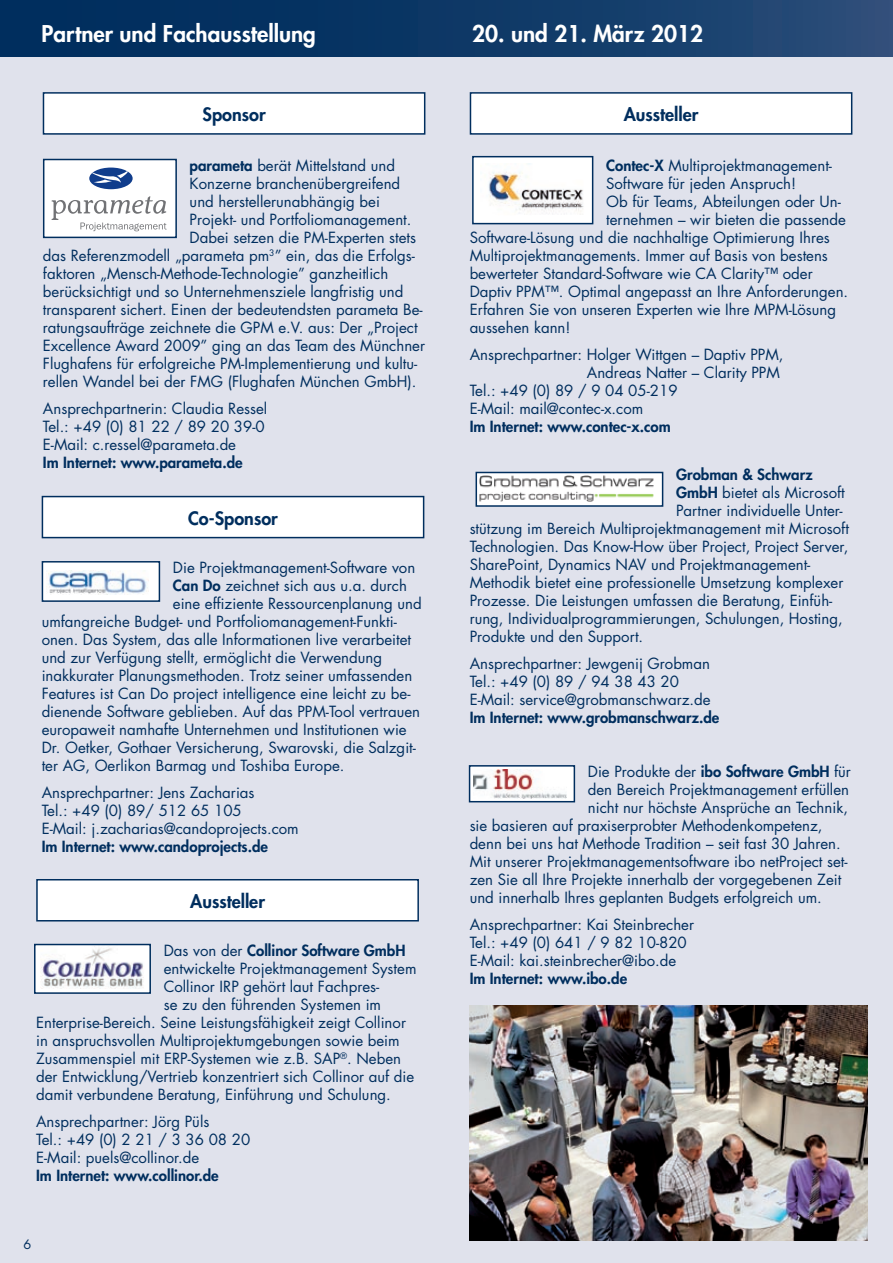
<style>
.page{position:relative;width:893px;height:1263px;background:#fff}
.page>*{position:absolute;margin:0;border:0;box-sizing:border-box;transform-origin:0 0}
.t1{font:800 22.5px "Futura Std";color:#fff}
.t2{font:800 18px "Futura Std";color:#002e5e}
.t3{font:15px/18px "Futura Std";color:#002e5e}
.t4{font:800 15px "Futura Std";color:#002e5e}
.t5{font:12.75px "Futura Std";color:#002e5e}
.s1{font-weight:800}
.s2{font-weight:400}
</style>
<div class="page">
<svg style="left:0;top:0;width:893px;height:57px;background:#0f3967"></svg>
<div style="left:0;top:57px;width:893px;height:1206px;background:#e0e2ec"></div>
<div style="left:470px;top:93px;width:382px;height:41px;background:#fff"></div>
<div style="left:470px;top:92px;width:382px;height:43px;border:2px solid #002e5e"></div>
<div style="left:42px;top:497px;width:382px;height:41px;background:#fff"></div>
<div style="left:42px;top:496px;width:382px;height:42px;border:2px solid #002e5e"></div>
<div style="left:43px;top:93px;width:382px;height:41px;background:#fff"></div>
<div style="left:43px;top:92px;width:382px;height:43px;border:2px solid #002e5e"></div>
<div style="left:44px;top:159px;width:132px;height:78px;background:#fff"></div>
<div style="left:89px;top:168px;width:44px;height:21px;background:#103d8c;border-radius:50%"></div>
<svg style="left:92px;top:171px;width:36px;height:12px"></svg>
<svg style="left:52px;top:196px;width:115px;height:35px"></svg>
<div style="left:43px;top:159px;width:134px;height:79px;border:2px solid #002e5e"></div>
<div style="left:473px;top:157px;width:120px;height:67px;background:#fff"></div>
<img style="left:488px;top:163px;width:96px;height:52px">
<div style="left:472px;top:156px;width:121px;height:68px;border:2px solid #002e5e"></div>
<div style="left:476px;top:472px;width:187px;height:34px;background:#fff"></div>
<img style="left:480px;top:476px;width:174px;height:25px">
<div style="left:476px;top:472px;width:187px;height:35px;border:2px solid #002e5e"></div>
<div style="left:37px;top:880px;width:381px;height:41px;background:#fff"></div>
<div style="left:36px;top:879px;width:383px;height:42px;border:2px solid #002e5e"></div>
<div style="left:35px;top:944px;width:115px;height:49px;background:#fff"></div>
<img style="left:40px;top:948px;width:104px;height:40px">
<div style="left:34px;top:944px;width:117px;height:50px;border:2px solid #002e5e"></div>
<div style="left:42px;top:562px;width:117px;height:39px;background:#fff"></div>
<img style="left:48px;top:570px;width:101px;height:24px">
<div style="left:42px;top:561px;width:118px;height:41px;border:2px solid #002e5e"></div>
<div style="left:470px;top:766px;width:104px;height:36px;background:#fff"></div>
<img style="left:474px;top:769px;width:92px;height:29px">
<div style="left:469px;top:765px;width:106px;height:37px;border:2px solid #002e5e"></div>
<img style="left:469px;top:1005px;width:398px;height:235px">
<h1 class="t1" style="left:41px;top:19px;width:276px">Partner und Fachausstellung</h1>
<h1 class="t1" style="left:472px;top:19px;width:233px">20. und 21. März 2012</h1>
<p class="t2" style="left:203px;top:103px;width:65px">Sponsor</p>
<p class="t3" style="left:190px;top:157px;width:207px"><span class="s1">parameta</span> berät Mittelstand und</p>
<p class="t3" style="left:190px;top:175px;width:212px">Konzerne branchenübergreifend</p>
<p class="t3" style="left:190px;top:193px;width:192px">und herstellerunabhängig bei</p>
<p class="t3" style="left:190px;top:211px;width:223px">Projekt- und Portfoliomanagement.</p>
<p class="t3" style="left:190px;top:229px;width:228px">Dabei setzen die PM-Experten stets</p>
<p class="t3" style="left:43px;top:247px;width:374px">das Referenzmodell „parameta pm<sup>3</sup>” ein, das die Erfolgs-</p>
<p class="t3" style="left:43px;top:265px;width:347px">faktoren „Mensch-Methode-Technologie” ganzheitlich</p>
<p class="t3" style="left:43px;top:283px;width:362px">berücksichtigt und so Unternehmensziele langfristig und</p>
<p class="t3" style="left:43px;top:301px;width:381px">transparent sichert. Einen der bedeutendsten parameta Be-</p>
<p class="t3" style="left:43px;top:319px;width:376px">ratungsaufträge zeichnete die GPM e.V. aus: Der „Project</p>
<p class="t3" style="left:43px;top:337px;width:384px">Excellence Award 2009” ging an das Team des Münchner</p>
<p class="t3" style="left:43px;top:355px;width:376px">Flughafens für erfolgreiche PM-Implementierung und kultu-</p>
<p class="t3" style="left:43px;top:373px;width:375px">rellen Wandel bei der FMG (Flughafen München GmbH).</p>
<p class="t3" style="left:43px;top:399px;width:226px">Ansprechpartnerin: Claudia Ressel<br>Tel.: +49 (0) 81 22 / 89 20 39-0<br>E-Mail: c.ressel@parameta.de</p>
<p class="t4" style="left:43px;top:453px;width:201px">Im Internet: www.parameta.de</p>
<p class="t2" style="left:188px;top:506px;width:91px">Co-Sponsor</p>
<p class="t3" style="left:173px;top:559px;width:244px">Die Projektmanagement-Software von</p>
<p class="t3" style="left:173px;top:577px;width:236px"><span class="s1">Can Do</span> zeichnet sich aus u.a. durch</p>
<p class="t3" style="left:173px;top:595px;width:250px">eine effiziente Ressourcenplanung und</p>
<p class="t3" style="left:42px;top:613px;width:357px">umfangreiche Budget- und Portfoliomanagement-Funkti-</p>
<p class="t3" style="left:42px;top:631px;width:371px">onen. Das System, das alle Informationen live verarbeitet</p>
<p class="t3" style="left:42px;top:649px;width:342px">und zur Verfügung stellt, ermöglicht die Verwendung</p>
<p class="t3" style="left:42px;top:667px;width:372px">inakkurater Planungsmethoden. Trotz seiner umfassenden</p>
<p class="t3" style="left:42px;top:685px;width:370px">Features ist Can Do project intelligence eine leicht zu be-</p>
<p class="t3" style="left:42px;top:703px;width:380px">dienende Software geblieben. Auf das PPM-Tool vertrauen</p>
<p class="t3" style="left:42px;top:721px;width:367px">europaweit namhafte Unternehmen und Institutionen wie</p>
<p class="t3" style="left:42px;top:739px;width:376px">Dr. Oetker, Gothaer Versicherung, Swarovski, die Salzgit-</p>
<p class="t3" style="left:42px;top:757px;width:304px">ter AG, Oerlikon Barmag und Toshiba Europe.</p>
<p class="t3" style="left:42px;top:783px;width:259px">Ansprechpartner: Jens Zacharias<br>Tel.: +49 (0) 89/ 512 65 105<br>E-Mail: j.zacharias@candoprojects.com</p>
<p class="t4" style="left:42px;top:837px;width:228px">Im Internet: www.candoprojects.de</p>
<p class="t2" style="left:190px;top:890px;width:76px">Aussteller</p>
<p class="t4" style="left:164px;top:941px;width:243px"><span class="s2">Das von der</span> Collinor Software GmbH</p>
<p class="t3" style="left:164px;top:960px;width:254px">entwickelte Projektmanagement System</p>
<p class="t3" style="left:164px;top:978px;width:217px">Collinor IRP gehört laut Fachpres-</p>
<p class="t3" style="left:164px;top:996px;width:219px">se zu den führenden Systemen im</p>
<p class="t3" style="left:36px;top:1014px;width:371px">Enterprise-Bereich. Seine Leistungsfähigkeit zeigt Collinor</p>
<p class="t3" style="left:36px;top:1032px;width:365px">in anspruchsvollen Multiprojektumgebungen sowie beim</p>
<p class="t3" style="left:36px;top:1050px;width:366px">Zusammenspiel mit ERP-Systemen wie z.B. SAP<sup>®</sup>. Neben</p>
<p class="t3" style="left:36px;top:1068px;width:379px">der Entwicklung/Vertrieb konzentriert sich Collinor auf die</p>
<p class="t3" style="left:36px;top:1086px;width:356px">damit verbundene Beratung, Einführung und Schulung.</p>
<p class="t3" style="left:36px;top:1112px;width:216px">Ansprechpartner: Jörg Püls<br>Tel.: +49 (0) 2 21 / 3 36 08 20<br>E-Mail: puels@collinor.de</p>
<p class="t4" style="left:36px;top:1166px;width:184px">Im Internet: www.collinor.de</p>
<p class="t5" style="left:23px;top:1236px;width:9px">6</p>
<p class="t2" style="left:624px;top:103px;width:76px">Aussteller</p>
<p class="t3" style="left:606px;top:157px;width:227px"><span class="s1">Contec-X</span> Multiprojektmanagement-</p>
<p class="t3" style="left:606px;top:175px;width:192px">Software für jeden Anspruch!</p>
<p class="t3" style="left:606px;top:193px;width:236px">Ob für Teams, Abteilungen oder Un-</p>
<p class="t3" style="left:606px;top:211px;width:241px">ternehmen – wir bieten die passende</p>
<p class="t3" style="left:470px;top:229px;width:362px">Software-Lösung und die nachhaltige Optimierung Ihres</p>
<p class="t3" style="left:470px;top:247px;width:360px">Multiprojektmanagements. Immer auf Basis von bestens</p>
<p class="t3" style="left:470px;top:265px;width:345px">bewerteter Standard-Software wie CA Clarity™ oder</p>
<p class="t3" style="left:470px;top:283px;width:380px">Daptiv PPM™. Optimal angepasst an Ihre Anforderungen.</p>
<p class="t3" style="left:470px;top:301px;width:368px">Erfahren Sie von unseren Experten wie Ihre MPM-Lösung</p>
<p class="t3" style="left:470px;top:319px;width:102px">aussehen kann!</p>
<p class="t3" style="left:470px;top:345px;width:315px">Ansprechpartner: Holger Wittgen – Daptiv PPM,</p>
<p class="t3" style="left:587px;top:363px;width:195px">Andreas Natter – Clarity PPM</p>
<p class="t3" style="left:470px;top:381px;width:209px">Tel.: +49 (0) 89 / 9 04 05-219</p>
<p class="t3" style="left:470px;top:399px;width:175px">E-Mail: mail@contec-x.com</p>
<p class="t4" style="left:470px;top:417px;width:203px">Im Internet: www.contec-x.com</p>
<p class="t4" style="left:676px;top:465px;width:138px">Grobman &amp; Schwarz</p>
<p class="t3" style="left:676px;top:484px;width:170px"><span class="s1">GmbH</span> bietet als Microsoft</p>
<p class="t3" style="left:676px;top:502px;width:168px">Partner individuelle Unter-</p>
<p class="t3" style="left:470px;top:520px;width:381px">stützung im Bereich Multiprojektmanagement mit Microsoft</p>
<p class="t3" style="left:470px;top:538px;width:380px">Technologien. Das Know-How über Project, Project Server,</p>
<p class="t3" style="left:470px;top:556px;width:342px">SharePoint, Dynamics NAV und Projektmanagement-</p>
<p class="t3" style="left:470px;top:574px;width:375px">Methodik bietet eine professionelle Umsetzung komplexer</p>
<p class="t3" style="left:470px;top:592px;width:364px">Prozesse. Die Leistungen umfassen die Beratung, Einfüh-</p>
<p class="t3" style="left:470px;top:610px;width:375px">rung, Individualprogrammierungen, Schulungen, Hosting,</p>
<p class="t3" style="left:470px;top:628px;width:175px">Produkte und den Support.</p>
<p class="t3" style="left:470px;top:655px;width:242px">Ansprechpartner: Jewgenij Grobman<br>Tel.: +49 (0) 89 / 94 38 43 20<br>E-Mail: service@grobmanschwarz.de</p>
<p class="t4" style="left:470px;top:708px;width:251px">Im Internet: www.grobmanschwarz.de</p>
<p class="t3" style="left:588px;top:763px;width:264px">Die Produkte der <span class="s1">ibo Software GmbH</span> für</p>
<p class="t3" style="left:588px;top:781px;width:263px">den Bereich Projektmanagement erfüllen</p>
<p class="t3" style="left:588px;top:799px;width:262px">nicht nur höchste Ansprüche an Technik,</p>
<p class="t3" style="left:470px;top:817px;width:354px">sie basieren auf praxiserprobter Methodenkompetenz,</p>
<p class="t3" style="left:470px;top:835px;width:373px">denn bei uns hat Methode Tradition – seit fast 30 Jahren.</p>
<p class="t3" style="left:470px;top:853px;width:379px">Mit unserer Projektmanagementsoftware ibo netProject set-</p>
<p class="t3" style="left:470px;top:871px;width:373px">zen Sie all Ihre Projekte innerhalb der vorgegebenen Zeit</p>
<p class="t3" style="left:470px;top:889px;width:354px">und innerhalb Ihres geplanten Budgets erfolgreich um.</p>
<p class="t3" style="left:470px;top:915px;width:226px">Ansprechpartner: Kai Steinbrecher<br>Tel.: +49 (0) 641 / 9 82 10-820<br>E-Mail: kai.steinbrecher@ibo.de</p>
<p class="t4" style="left:470px;top:968px;width:159px">Im Internet: www.ibo.de</p>
</div>
